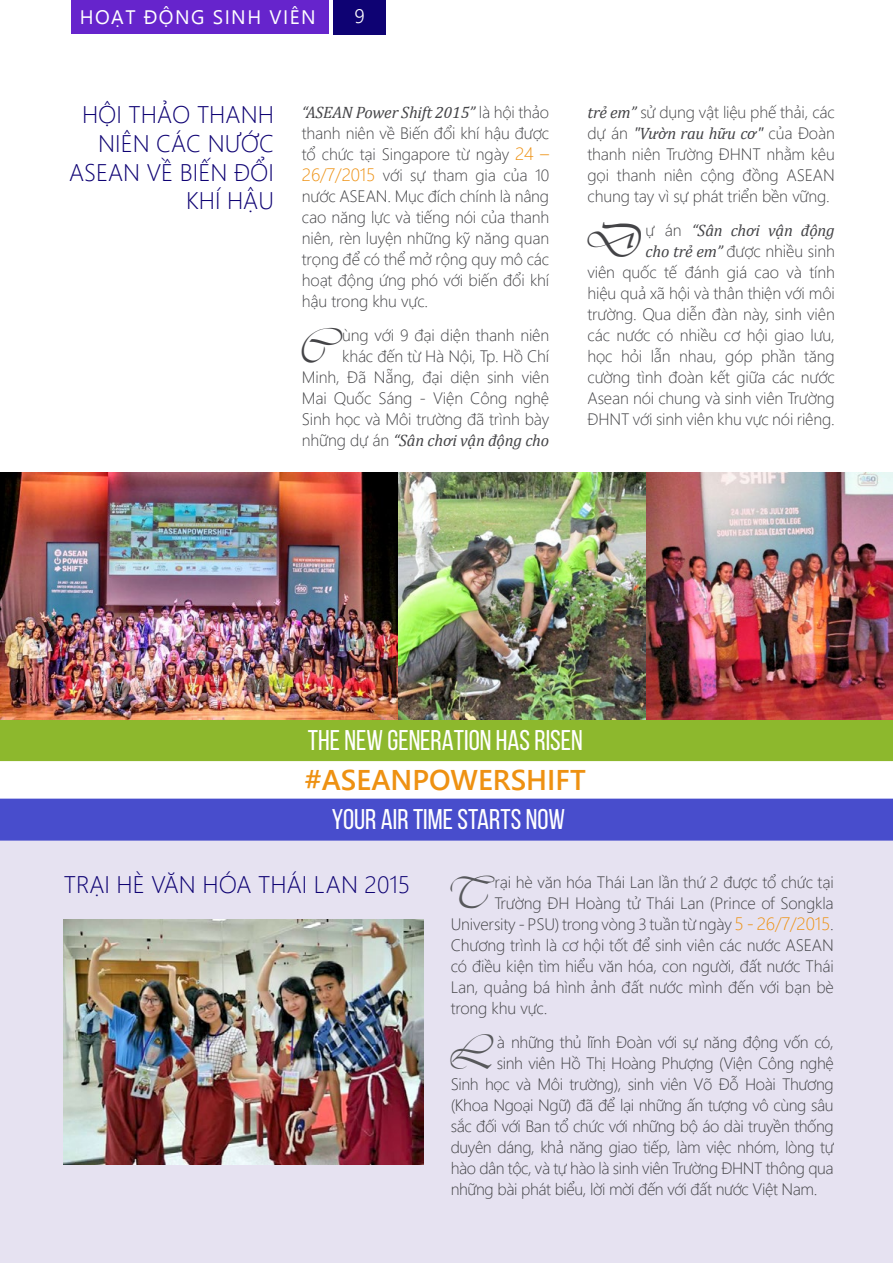
<style>
.page{position:relative;width:893px;height:1263px;background:#fff}
.page>*{position:absolute;margin:0;border:0;box-sizing:border-box;transform-origin:0 0}
.t1{font:44.55px "Vivienne Plain";color:#444447}
.t2{font:44.55px "Vivienne Plain";color:#57585b}
.t3{font:28.5px "Bebas Neue";color:#fff}
.t4{font:600 28.5px "Segoe UI";color:#ee9112}
.t5{font:300 24px/28.8px "Segoe UI";color:#0e0273;text-align:right}
.t6{font:19.5px "Segoe UI";letter-spacing:.075em;color:#fff}
.t7{font:300 19.5px "Segoe UI";color:#fff}
.t8{font:300 16.5px/21px "Segoe UI";letter-spacing:-.01em;color:#444447;text-align:justify}
.t9{font:italic 16.5px "Cambria";letter-spacing:-.01em;color:#444447}
.s1{font-family:"Segoe UI";font-weight:300;font-style:normal}
.s2{font-size:18px;color:#ee9112}
.s3{font-family:"Cambria";font-weight:400;font-style:italic}
.s4{font-family:"Vivienne Plain";font-weight:400;font-size:44.55px;color:#57585b}
</style>
<div class="page">
<div style="left:0;top:840px;width:893px;height:423px;background:#e6e2f1"></div>
<img style="left:64px;top:919px;width:359px;height:245px">
<div style="left:333px;top:0;width:53px;height:34px;background:#0e0273"></div>
<div style="left:72px;top:0;width:257px;height:34px;background:#6624cc"></div>
<div style="left:0;top:720px;width:893px;height:41px;background:#8db82d"></div>
<div style="left:0;top:799px;width:893px;height:41px;background:#484dcc"></div>
<img style="left:0;top:472px;width:893px;height:248px">
<p class="t6" style="left:80px;top:2px;width:237px">HOẠT ĐỘNG SINH VIÊN</p>
<p class="t7" style="left:354px;top:2px;width:12px">9</p>
<h3 class="t5" style="left:69px;top:99px;width:206px">HỘI THẢO THANH<br>NIÊN CÁC NƯỚC<br>ASEAN VỀ BIẾN ĐỔI<br>KHÍ HẬU</h3>
<p class="t9" style="left:302px;top:101px;width:249px">“ASEAN Power Shift 2015” <span class="s1">là hội thảo</span></p>
<p class="t8" style="left:302px;top:122px;width:249px">thanh niên về Biến đổi khí hậu được tổ chức tại Singapore từ ngày <span class="s2">24 – 26/7/2015</span> với sự tham gia của 10 nước ASEAN. Mục đích chính là nâng cao năng lực và tiếng nói của thanh niên, rèn luyện những kỹ năng quan trọng để có thể mở rộng quy mô các hoạt động ứng phó với biến đổi khí hậu trong khu vực.</p>
<h1 class="t1" style="left:302px;top:313px;width:36px">C</h1>
<p class="t8" style="left:302px;top:324px;width:249px;text-align:right">ùng với 9 đại diện thanh niên<br>khác đến từ Hà Nội, Tp. Hồ Chí<br>Minh, Đã Nẵng, đại diện sinh viên<br>Mai Quốc Sáng - Viện Công nghệ<br>Sinh học và Môi trường đã trình bày</p>
<p class="t9" style="left:302px;top:429px;width:249px"><span class="s1">những dự án</span> “Sân chơi vận động cho</p>
<p class="t8" style="left:587px;top:101px;width:249px"><span class="s3">trẻ em”</span> sử dụng vật liệu phế thải, các</p>
<p class="t9" style="left:587px;top:122px;width:249px"><span class="s1">dự án</span> "Vườn rau hữu cơ" <span class="s1">của Đoàn</span></p>
<p class="t8" style="left:587px;top:143px;width:249px">thanh niên Trường ĐHNT nhằm kêu gọi thanh niên cộng đồng ASEAN chung tay vì sự phát triển bền vững.</p>
<h1 class="t1" style="left:591px;top:208px;width:53px">D</h1>
<p class="t9" style="left:646px;top:219px;width:191px"><span class="s1">ự án</span> “Sân chơi vận động</p>
<p class="t8" style="left:587px;top:240px;width:249px;text-indent:58px"><span class="s3">cho trẻ em”</span> được nhiều sinh viên quốc tế đánh giá cao và tính hiệu quả xã hội và thân thiện với môi trường. Qua diễn đàn này, sinh viên các nước có nhiều cơ hội giao lưu, học hỏi lẫn nhau, góp phần tăng cường tình đoàn kết giữa các nước Asean nói chung và sinh viên Trường ĐHNT với sinh viên khu vực nói riêng.</p>
<h2 class="t3" style="left:308px;top:724px;width:276px">THE NEW GENERATION HAS RISEN</h2>
<h2 class="t4" style="left:305px;top:758px;width:282px">#ASEANPOWERSHIFT</h2>
<h2 class="t3" style="left:332px;top:803px;width:235px">YOUR AIR TIME STARTS NOW</h2>
<h3 class="t5" style="left:64px;top:869px;width:427px">TRẠI HÈ VĂN HÓA THÁI LAN 2015 <span class="s4">T</span></h3>
<p class="t8" style="left:495px;top:871px;width:341px">rại hè văn hóa Thái Lan lần thứ 2 được tổ chức tại</p>
<p class="t8" style="left:495px;top:892px;width:341px">Trường ĐH Hoàng tử Thái Lan (Prince of Songkla</p>
<p class="t8" style="left:451px;top:913px;width:385px">University - PSU) trong vòng 3 tuần từ ngày <span class="s2">5 - 26/7/2015</span>.</p>
<p class="t8" style="left:451px;top:934px;width:384px">Chương trình là cơ hội tốt để sinh viên các nước ASEAN</p>
<p class="t8" style="left:451px;top:955px;width:384px">có điều kiện tìm hiểu văn hóa, con người, đất nước Thái</p>
<p class="t8" style="left:451px;top:976px;width:384px">Lan, quảng bá hình ảnh đất nước mình đến với bạn bè</p>
<p class="t8" style="left:451px;top:997px;width:98px">trong khu vực.</p>
<h1 class="t2" style="left:452px;top:1019px;width:41px">L</h1>
<p class="t8" style="left:497px;top:1030px;width:338px">à những thủ lĩnh Đoàn với sự năng động vốn có,</p>
<p class="t8" style="left:497px;top:1051px;width:338px">sinh viên Hồ Thị Hoàng Phượng (Viện Công nghệ</p>
<p class="t8" style="left:451px;top:1072px;width:384px">Sinh học và Môi trường), sinh viên Võ Đỗ Hoài Thương</p>
<p class="t8" style="left:451px;top:1093px;width:384px">(Khoa Ngoại Ngữ) đã để lại những ấn tượng vô cùng sâu</p>
<p class="t8" style="left:451px;top:1114px;width:384px">sắc đối với Ban tổ chức với những bộ áo dài truyền thống</p>
<p class="t8" style="left:451px;top:1135px;width:384px">duyên dáng, khả năng giao tiếp, làm việc nhóm, lòng tự</p>
<p class="t8" style="left:451px;top:1156px;width:384px">hào dân tộc, và tự hào là sinh viên Trường ĐHNT thông qua</p>
<p class="t8" style="left:451px;top:1177px;width:368px">những bài phát biểu, lời mời đến với đất nước Việt Nam.</p>
</div>
